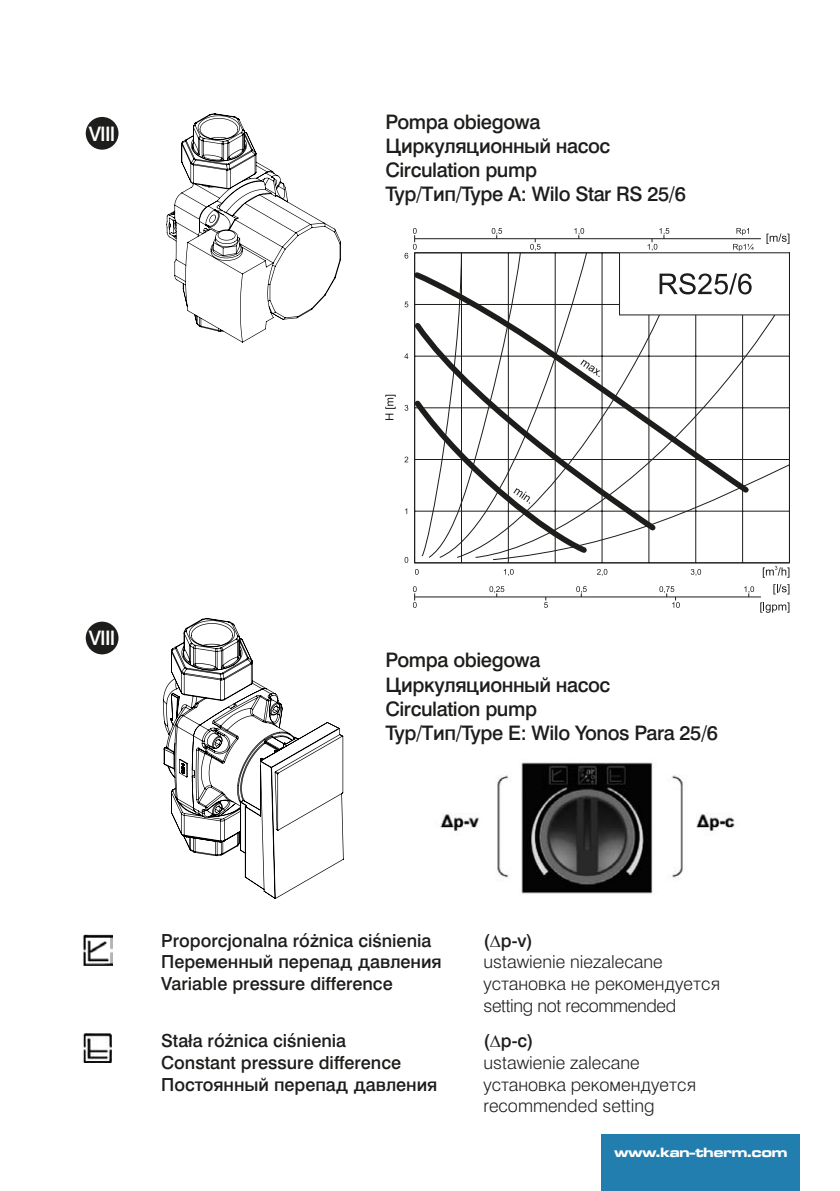
<style>
.page{position:relative;width:840px;height:1191px;background:#fff}
.page>*{position:absolute;margin:0;border:0;box-sizing:border-box;transform-origin:0 0}
.t1{font:20px/24px "Swiss 721 Md AT";letter-spacing:-.02em;color:#1d1d1b}
.t2{font:20px "Swis 721 Md EU";letter-spacing:-.04em;color:#fff}
.t3{font:18px/21.6px "Swiss 721 Md AT";color:#1d1d1b}
.t4{font:18px/21.6px "Swiss 721 Lt AT";color:#1d1d1b}
.t5{font:14px "Microgramma D Bol Ext";color:#fff}
</style>
<div class="page">
<div style="left:601px;top:1134px;width:198px;height:57px;background:#227eae"></div>
<svg style="left:163px;top:618px;width:180px;height:281px"></svg>
<svg style="left:166px;top:113px;width:175px;height:229px"></svg>
<div style="left:84px;top:115px;width:36px;height:36px;background:#1d1d1b;border-radius:50%"></div>
<div style="left:82px;top:113px;width:40px;height:40px;border:4px solid #fff;border-radius:50%"></div>
<div style="left:84px;top:620px;width:36px;height:36px;background:#1d1d1b;border-radius:50%"></div>
<div style="left:82px;top:618px;width:40px;height:40px;border:4px solid #fff;border-radius:50%"></div>
<hr style="left:414px;top:253px;width:1px;height:310px;background:#1d1d1b">
<hr style="left:788px;top:253px;width:1px;height:310px;background:#1d1d1b">
<hr style="left:741px;top:253px;width:1px;height:310px;background:#1d1d1b">
<hr style="left:695px;top:253px;width:1px;height:310px;background:#1d1d1b">
<hr style="left:648px;top:253px;width:1px;height:310px;background:#1d1d1b">
<hr style="left:601px;top:253px;width:1px;height:310px;background:#1d1d1b">
<hr style="left:414px;top:562px;width:375px;height:1px;background:#1d1d1b">
<hr style="left:414px;top:252px;width:375px;height:1px;background:#1d1d1b">
<svg style="left:421px;top:252px;width:368px;height:308px"></svg>
<div style="left:619px;top:253px;width:170px;height:62px;background:#fff"></div>
<hr style="left:414px;top:238px;width:346px;height:1px;background:#1d1d1b">
<svg style="left:491px;top:228px;width:11px;height:11px"></svg>
<svg style="left:574px;top:228px;width:10px;height:11px"></svg>
<svg style="left:736px;top:228px;width:12px;height:7px"></svg>
<svg style="left:733px;top:244px;width:20px;height:7px"></svg>
<svg style="left:766px;top:233px;width:23px;height:11px"></svg>
<svg style="left:647px;top:228px;width:22px;height:23px"></svg>
<svg style="left:530px;top:239px;width:10px;height:12px"></svg>
<svg style="left:404px;top:353px;width:4px;height:6px"></svg>
<svg style="left:404px;top:302px;width:4px;height:5px"></svg>
<svg style="left:404px;top:228px;width:12px;height:31px"></svg>
<svg style="left:659px;top:273px;width:92px;height:21px"></svg>
<svg style="left:385px;top:395px;width:10px;height:25px"></svg>
<svg style="left:580px;top:359px;width:20px;height:18px"></svg>
<svg style="left:404px;top:395px;width:187px;height:168px"></svg>
<hr style="left:414px;top:596px;width:346px;height:1px;background:#1d1d1b">
<svg style="left:489px;top:586px;width:15px;height:11px"></svg>
<svg style="left:576px;top:586px;width:10px;height:11px"></svg>
<svg style="left:773px;top:584px;width:16px;height:10px"></svg>
<svg style="left:659px;top:586px;width:20px;height:22px"></svg>
<svg style="left:543px;top:597px;width:4px;height:11px"></svg>
<svg style="left:413px;top:586px;width:3px;height:22px"></svg>
<svg style="left:762px;top:566px;width:27px;height:12px"></svg>
<svg style="left:760px;top:602px;width:29px;height:11px"></svg>
<svg style="left:743px;top:586px;width:10px;height:11px"></svg>
<svg style="left:415px;top:569px;width:3px;height:6px"></svg>
<svg style="left:503px;top:569px;width:10px;height:7px"></svg>
<svg style="left:597px;top:569px;width:10px;height:7px"></svg>
<svg style="left:690px;top:569px;width:10px;height:7px"></svg>
<img style="left:438px;top:762px;width:297px;height:132px">
<img style="left:83px;top:934px;width:30px;height:31px">
<img style="left:82px;top:1033px;width:29px;height:29px">
<p class="t2" style="left:89px;top:121px;width:28px">VIII</p>
<p class="t1" style="left:385px;top:110px;width:302px">Pompa obiegowa<br>Циркуляционный насос<br>Circulation pump<br>Typ/Тип/Type A: Wilo Star RS 25/6</p>
<p class="t2" style="left:89px;top:626px;width:28px">VIII</p>
<p class="t1" style="left:385px;top:648px;width:334px">Pompa obiegowa<br>Циркуляционный насос<br>Circulation pump<br>Typ/Тип/Type E: Wilo Yonos Para 25/6</p>
<p class="t3" style="left:161px;top:929px;width:282px">Proporcjonalna różnica ciśnienia<br>Переменный перепад давления<br>Variable pressure difference</p>
<p class="t3" style="left:483px;top:929px;width:51px">(∆p-v)</p>
<p class="t4" style="left:483px;top:951px;width:238px">ustawienie niezalecane установка не рекомендуется setting not recommended</p>
<p class="t3" style="left:161px;top:1030px;width:277px">Stała różnica ciśnienia<br>Constant pressure difference<br>Постоянный перепад давления</p>
<p class="t3" style="left:483px;top:1030px;width:51px">(∆p-c)</p>
<p class="t4" style="left:483px;top:1051px;width:214px">ustawienie zalecane установка рекомендуется recommended setting</p>
<p class="t5" style="left:614px;top:1142px;width:174px">www.kan-therm.com</p>
</div>
